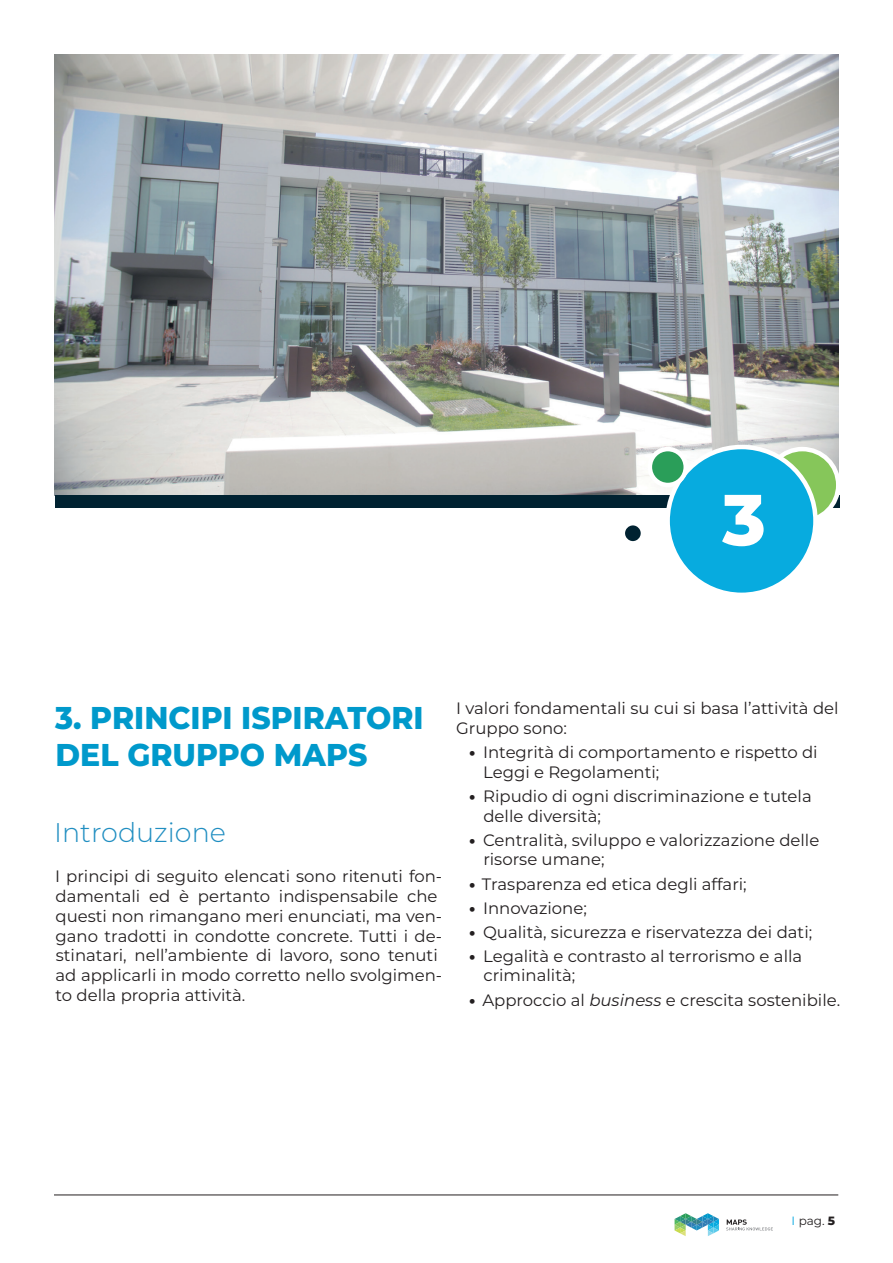
<style>
.page{position:relative;width:893px;height:1263px;background:#fff}
.page>*{position:absolute;margin:0;border:0;box-sizing:border-box;transform-origin:0 0}
.t1{font:800 72px "Montserrat";color:#fff}
.t2{font:800 31.5px/37.5px "Montserrat";color:#0099cb;scale:.95 1}
.t3{font:300 27px "Montserrat";color:#208ec1}
.paragrafo_sotto{font:16.5px/19.8px "Montserrat";color:#231f20}
.t4{font:12px "Montserrat";color:#231f20}
.s1{font-weight:800}
.s2{font-style:italic}
.s3{color:#00a6e0}
</style>
<div class="page">
<svg style="left:726px;top:1219px;width:47px;height:11px"></svg>
<svg style="left:675px;top:1213px;width:44px;height:23px"></svg>
<hr style="left:54px;top:1195px;width:784px;height:1px;background:#231f20">
<img style="left:54px;top:54px;width:785px;height:442px">
<div style="left:55px;top:496px;width:785px;height:12px;background:#002231"></div>
<svg style="left:766px;top:449px;width:72px;height:72px;background:#98ce73"></svg>
<div style="left:764px;top:447px;width:76px;height:76px;border:4px solid #fff;border-radius:50%"></div>
<div style="left:668px;top:447px;width:147px;height:148px;background:#07abdf;border-radius:50%"></div>
<div style="left:665px;top:445px;width:153px;height:152px;border:4px solid #fff;border-radius:50%"></div>
<svg style="left:650px;top:449px;width:36px;height:36px"></svg>
<div style="left:648px;top:447px;width:40px;height:40px;border:4px solid #fff;border-radius:50%"></div>
<svg style="left:623px;top:523px;width:20px;height:20px"></svg>
<div style="left:621px;top:521px;width:24px;height:25px;border:4px solid #fff;border-radius:50%"></div>
<p class="t1" style="left:722px;top:467px;width:45px">3</p>
<p class="t2" style="left:55px;top:697px;width:389px">3. PRINCIPI ISPIRATORI<br>DEL GRUPPO MAPS</p>
<p class="t3" style="left:54px;top:814px;width:173px">Introduzione</p>
<p class="paragrafo_sotto" style="left:55px;top:866px;width:389px">I principi di seguito elencati sono ritenuti fon&shy;damentali ed è pertanto indispensabile che questi non rimangano meri enunciati, ma ven&shy;gano tradotti in condotte concrete. Tutti i de&shy;stinatari, nell’ambiente di lavoro, sono tenuti ad applicarli in modo corretto nello svolgimen&shy;to della propria attività.</p>
<p class="paragrafo_sotto" style="left:456px;top:698px;width:384px">I valori fondamentali su cui si basa l’attività del<br>Gruppo sono:</p>
<p class="paragrafo_sotto" style="left:483px;top:742px;width:336px;text-indent:-14px"><span class="s1">•</span> Integrità di comportamento e rispetto di<br>Leggi e Regolamenti;</p>
<p class="paragrafo_sotto" style="left:483px;top:785px;width:330px;text-indent:-14px"><span class="s1">•</span> Ripudio di ogni discriminazione e tutela delle diversità;</p>
<p class="paragrafo_sotto" style="left:483px;top:829px;width:337px;text-indent:-14px"><span class="s1">•</span> Centralità, sviluppo e valorizzazione delle risorse umane;</p>
<p class="paragrafo_sotto" style="left:469px;top:873px;width:279px"><span class="s1">•</span> Trasparenza ed etica degli affari;</p>
<p class="paragrafo_sotto" style="left:469px;top:897px;width:119px"><span class="s1">•</span> Innovazione;</p>
<p class="paragrafo_sotto" style="left:469px;top:921px;width:345px"><span class="s1">•</span> Qualità, sicurezza e riservatezza dei dati;</p>
<p class="paragrafo_sotto" style="left:483px;top:945px;width:320px;text-indent:-14px"><span class="s1">•</span> Legalità e contrasto al terrorismo e alla criminalità;</p>
<p class="paragrafo_sotto" style="left:469px;top:989px;width:373px"><span class="s1">•</span> Approccio al <span class="s2">business</span> e crescita sostenibile.</p>
<p class="t4" style="left:792px;top:1212px;width:45px"><span class="s3">I</span> pag. <span class="s1">5</span></p>
</div>
